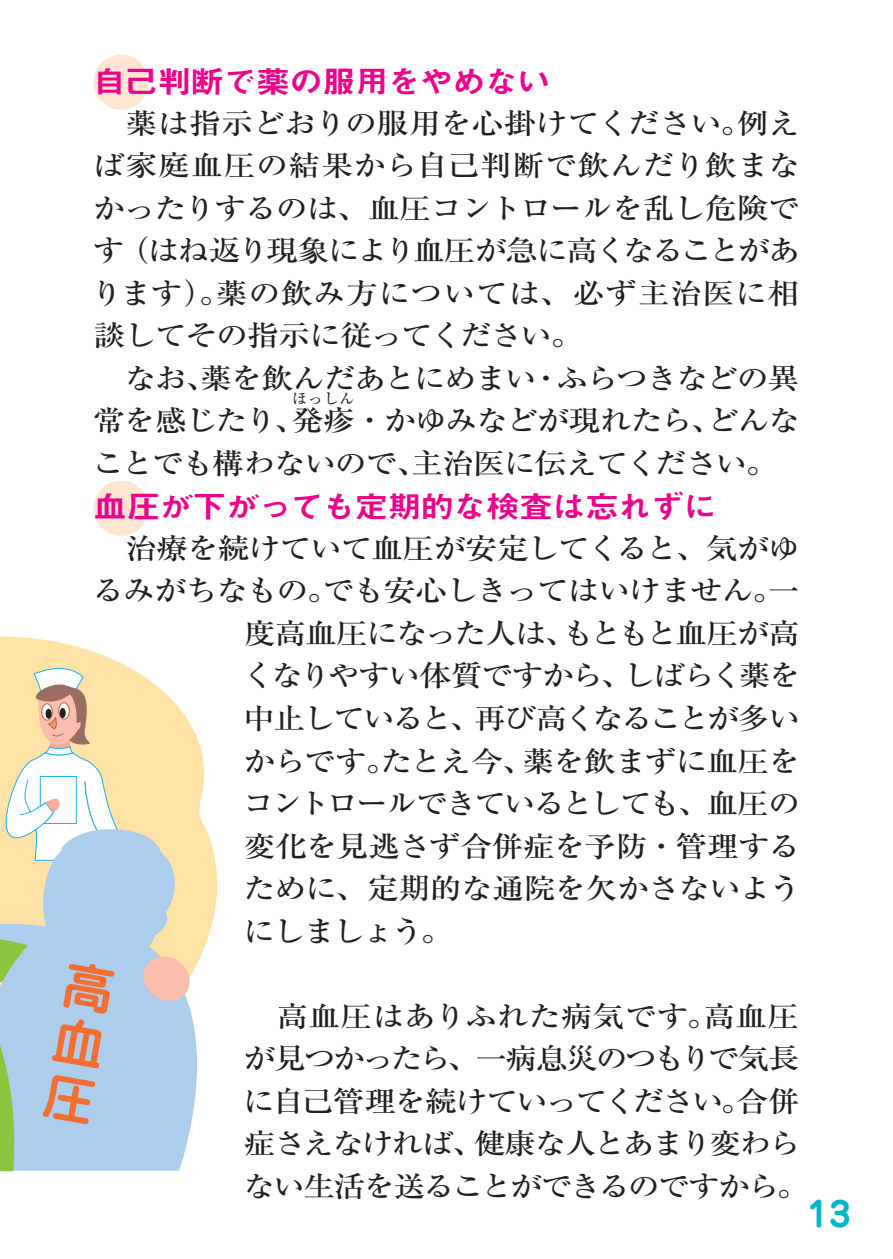
<style>
.page{position:relative;width:893px;height:1259px;background:#fff}
.page>*{position:absolute;margin:0;border:0;box-sizing:border-box;transform-origin:0 0}
.ノーマル{font:700 33.9px "Jun 501 Pro";color:#00b7ce}
.話_小見出し{font:30.6px "Midashi Go Pro MB31";letter-spacing:-.035em;color:#ed028c;scale:1.11 1}
.話_本文{font:500 28.8px/42.6px "Ryumin Pro";letter-spacing:-.045em;color:#231f20;scale:1.11 1}
.話_本文-2{font:500 28.8px "Ryumin Pro";letter-spacing:-.065em;color:#231f20;scale:1.11 1}
.話_本文-3{font:500 28.8px "Ryumin Pro";letter-spacing:-.075em;color:#231f20;scale:1.11 1}
.話_本文-4{font:500 28.8px "Ryumin Pro";letter-spacing:-.08em;color:#231f20;scale:1.11 1}
.話_本文-5{font:500 15px "Ryumin Pro";color:#231f20}
</style>
<div class="page">
<div style="left:94px;top:480px;width:55px;height:56px;background:#fee6d3;border-radius:50%"></div>
<div style="left:94px;top:54px;width:55px;height:56px;background:#fee6d3;border-radius:50%"></div>
<svg style="left:0;top:636px;width:206px;height:192px;fill:#ffe2a5"></svg>
<svg style="left:0;top:667px;width:119px;height:161px"></svg>
<svg style="left:0;top:828px;width:217px;height:342px;background:#c7d7e0"></svg>
<svg style="left:0;top:926px;width:28px;height:245px;background:#a2cbb9"></svg>
<svg style="left:140px;top:953px;width:53px;height:50px;background:#e9c9bf"></svg>
<div style="left:42px;top:959px;width:74px;height:165px;background:#accdeb"></div>
<p class="話_小見出し" style="left:92px;top:57px;width:415px">自己判断で薬の服用をやめない</p>
<p class="話_本文" style="left:91px;top:99px;width:641px;text-align:justify">　薬は指示どおりの服用を心掛けてください。例えば家庭血圧の結果から自己判断で飲んだり飲まなかったりするのは、血圧コントロールを乱し危険です（はね返り現象により血圧が急に高くなることがあります）。薬の飲み方については、必ず主治医に相談してその指示に従ってください。</p>
<p class="話_本文" style="left:93px;top:354px;width:638px">　なお、薬を飲んだあとにめまい・ふらつきなどの異常を感じたり、発疹・かゆみなどが現れたら、どんな</p>
<p class="話_本文-5" style="left:292px;top:387px;width:64px">ほっしん</p>
<p class="話_本文" style="left:92px;top:440px;width:619px">ことでも構わないので、主治医に伝えてください。</p>
<p class="話_小見出し" style="left:93px;top:482px;width:564px">血圧が下がっても定期的な検査は忘れずに</p>
<p class="話_本文" style="left:94px;top:525px;width:638px">　治療を続けていて血圧が安定してくると、気がゆ</p>
<p class="話_本文" style="left:93px;top:567px;width:639px">るみがちなもの。でも安心しきってはいけません。一</p>
<p class="話_本文" style="left:243px;top:610px;width:503px">度高血圧になった人は、もともと血圧が高</p>
<p class="話_本文-2" style="left:242px;top:653px;width:504px">くなりやすい体質ですから、しばらく薬を</p>
<p class="話_本文-3" style="left:243px;top:695px;width:504px">中止していると、再び高くなることが多い</p>
<p class="話_本文" style="left:244px;top:737px;width:503px">からです。たとえ今、薬を飲まずに血圧を</p>
<p class="話_本文-4" style="left:242px;top:780px;width:504px">コントロールできているとしても、血圧の</p>
<p class="話_本文" style="left:244px;top:822px;width:503px">変化を見逃さず合併症を予防・管理する</p>
<p class="話_本文" style="left:243px;top:865px;width:504px">ために、定期的な通院を欠かさないよう</p>
<p class="話_本文" style="left:243px;top:907px;width:191px">にしましょう。</p>
<p class="話_本文" style="left:243px;top:992px;width:512px">　高血圧はありふれた病気です。高血圧が見つかったら、一病息災のつもりで気長に自己管理を続けていってください。合併症さえなければ、健康な人とあまり変わらない生活を送ることができるのですから。</p>
<p class="ノーマル" style="left:808px;top:1187px;width:44px">13</p>
</div>
